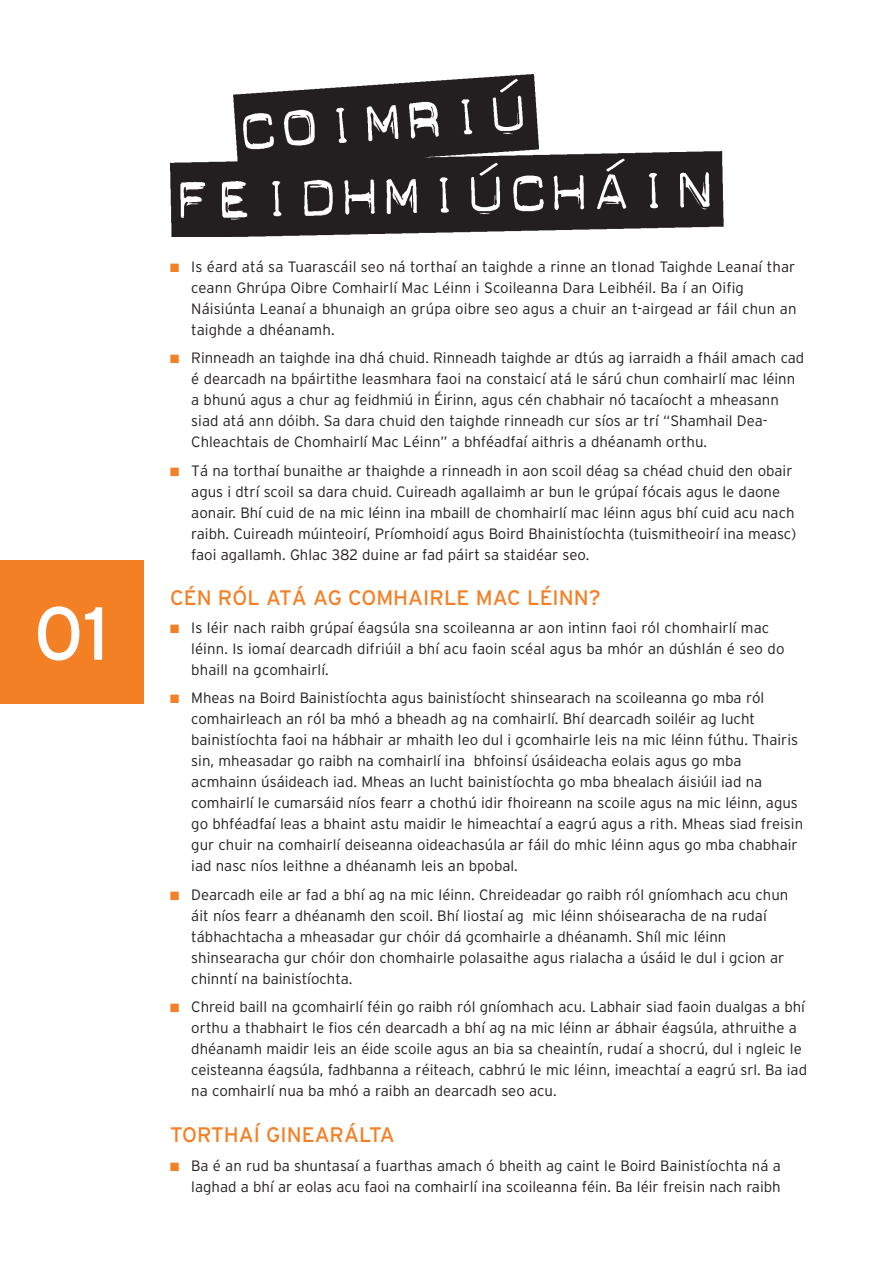
<style>
.page{position:relative;width:893px;height:1263px;background:#fff}
.page>*{position:absolute;margin:0;border:0;box-sizing:border-box;transform-origin:0 0}
.t1{font:75px "Interstate";color:#fff}
.t2{font:21px "Interstate";color:#f48026}
.t3{font:300 15px/21px "Interstate";color:#231f20}
.s1{color:#f48026}
</style>
<div class="page">
<div style="left:0;top:560px;width:144px;height:144px;background:#f48026"></div>
<img style="left:170px;top:75px;width:553px;height:162px">
<h1 class="t1" style="left:34px;top:590px;width:77px">01</h1>
<p class="t3" style="left:191px;top:256px;width:607px;text-indent:-21px"><span class="s1">■</span> Is éard atá sa Tuarascáil seo ná torthaí an taighde a rinne an tIonad Taighde Leanaí thar ceann Ghrúpa Oibre Comhairlí Mac Léinn i Scoileanna Dara Leibhéil. Ba í an Oifig Náisiúnta Leanaí a bhunaigh an grúpa oibre seo agus a chuir an t-airgead ar fáil chun an taighde a dhéanamh.</p>
<p class="t3" style="left:191px;top:348px;width:615px;text-indent:-21px"><span class="s1">■</span> Rinneadh an taighde ina dhá chuid. Rinneadh taighde ar dtús ag iarraidh a fháil amach cad é dearcadh na bpáirtithe leasmhara faoi na constaicí atá le sárú chun comhairlí mac léinn a bhunú agus a chur ag feidhmiú in Éirinn, agus cén chabhair nó tacaíocht a mheasann siad atá ann dóibh. Sa dara chuid den taighde rinneadh cur síos ar trí “Shamhail Dea-Chleachtais de Chomhairlí Mac Léinn” a bhféadfaí aithris a dhéanamh orthu.</p>
<p class="t3" style="left:191px;top:460px;width:606px;text-indent:-21px"><span class="s1">■</span> Tá na torthaí bunaithe ar thaighde a rinneadh in aon scoil déag sa chéad chuid den obair agus i dtrí scoil sa dara chuid. Cuireadh agallaimh ar bun le grúpaí fócais agus le daone aonair. Bhí cuid de na mic léinn ina mbaill de chomhairlí mac léinn agus bhí cuid acu nach raibh. Cuireadh múinteoirí, Príomhoidí agus Boird Bhainistíochta (tuismitheoirí ina measc) faoi agallamh. Ghlac 382 duine ar fad páirt sa staidéar seo.</p>
<h2 class="t2" style="left:170px;top:585px;width:432px">CÉN RÓL ATÁ AG COMHAIRLE MAC LÉINN?</h2>
<p class="t3" style="left:191px;top:617px;width:595px;text-indent:-21px"><span class="s1">■</span> Is léir nach raibh grúpaí éagsúla sna scoileanna ar aon intinn faoi ról chomhairlí mac léinn. Is iomaí dearcadh difriúil a bhí acu faoin scéal agus ba mhór an dúshlán é seo do bhaill na gcomhairlí.</p>
<p class="t3" style="left:191px;top:687px;width:613px;text-indent:-21px"><span class="s1">■</span> Mheas na Boird Bainistíochta agus bainistíocht shinsearach na scoileanna go mba ról comhairleach an ról ba mhó a bheadh ag na comhairlí. Bhí dearcadh soiléir ag lucht bainistíochta faoi na hábhair ar mhaith leo dul i gcomhairle leis na mic léinn fúthu. Thairis sin, mheasadar go raibh na comhairlí ina bhfoinsí úsáideacha eolais agus go mba acmhainn úsáideach iad. Mheas an lucht bainistíochta go mba bhealach áisiúil iad na comhairlí le cumarsáid níos fearr a chothú idir fhoireann na scoile agus na mic léinn, agus go bhféadfaí leas a bhaint astu maidir le himeachtaí a eagrú agus a rith. Mheas siad freisin gur chuir na comhairlí deiseanna oideachasúla ar fáil do mhic léinn agus go mba chabhair iad nasc níos leithne a dhéanamh leis an bpobal.</p>
<p class="t3" style="left:191px;top:884px;width:599px;text-indent:-21px"><span class="s1">■</span> Dearcadh eile ar fad a bhí ag na mic léinn. Chreideadar go raibh ról gníomhach acu chun áit níos fearr a dhéanamh den scoil. Bhí liostaí ag mic léinn shóisearacha de na rudaí tábhachtacha a mheasadar gur chóir dá gcomhairle a dhéanamh. Shíl mic léinn shinsearacha gur chóir don chomhairle polasaithe agus rialacha a úsáid le dul i gcion ar chinntí na bainistíochta.</p>
<p class="t3" style="left:191px;top:996px;width:617px;text-indent:-21px"><span class="s1">■</span> Chreid baill na gcomhairlí féin go raibh ról gníomhach acu. Labhair siad faoin dualgas a bhí orthu a thabhairt le fios cén dearcadh a bhí ag na mic léinn ar ábhair éagsúla, athruithe a dhéanamh maidir leis an éide scoile agus an bia sa cheaintín, rudaí a shocrú, dul i ngleic le ceisteanna éagsúla, fadhbanna a réiteach, cabhrú le mic léinn, imeachtaí a eagrú srl. Ba iad na comhairlí nua ba mhó a raibh an dearcadh seo acu.</p>
<h2 class="t2" style="left:170px;top:1122px;width:226px">TORTHAÍ GINEARÁLTA</h2>
<p class="t3" style="left:170px;top:1154px;width:612px;line-height:21.8px;text-align:right"><span class="s1">■</span> Ba é an rud ba shuntasaí a fuarthas amach ó bheith ag caint le Boird Bainistíochta ná a laghad a bhí ar eolas acu faoi na comhairlí ina scoileanna féin. Ba léir freisin nach raibh</p>
</div>
